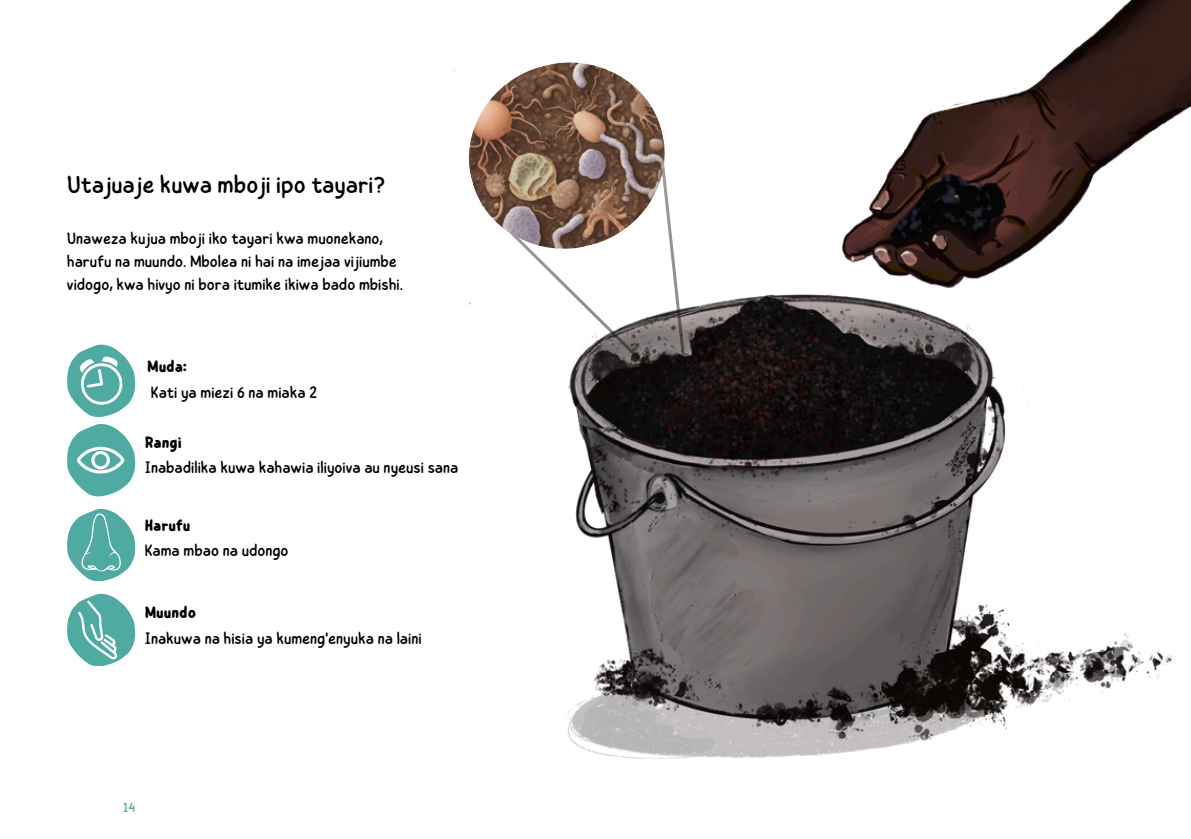
<style>
.page{position:relative;width:1191px;height:839px;background:#fff}
.page>*{position:absolute;margin:0;border:0;box-sizing:border-box;transform-origin:0 0}
.t1{font:24.8px "Childos Arabic";color:#000}
.t2{font:16.6px/23px "Childos Arabic";color:#000}
.t3{font:700 16.6px "Childos Arabic";color:#000}
.t4{font:13.2px "Childos Arabic";color:#4faaa2}
</style>
<div class="page">
<svg style="left:67px;top:344px;width:68px;height:72px"></svg>
<svg style="left:67px;top:424px;width:68px;height:72px"></svg>
<svg style="left:67px;top:509px;width:68px;height:72px"></svg>
<svg style="left:67px;top:594px;width:68px;height:72px"></svg>
<img style="left:454px;top:0;width:737px;height:759px">
<svg style="left:480px;top:142px;width:207px;height:242px"></svg>
<img style="left:459px;top:52px;width:216px;height:207px">
<h1 class="t1" style="left:67px;top:167px;width:320px">Utajuaje kuwa mboji ipo tayari?</h1>
<p class="t2" style="left:67px;top:227px;width:337px">Unaweza kujua mboji iko tayari kwa muonekano, harufu na muundo. Mbolea ni hai na imejaa vijiumbe vidogo, kwa hivyo ni bora itumike ikiwa bado mbishi.</p>
<p class="t3" style="left:147px;top:355px;width:41px">Muda:</p>
<p class="t2" style="left:151px;top:381px;width:168px">Kati ya miezi 6 na miaka 2</p>
<p class="t3" style="left:145px;top:430px;width:38px">Rangi</p>
<p class="t2" style="left:145px;top:456px;width:315px">Inabadilika kuwa kahawia iliyoiva au nyeusi sana</p>
<p class="t3" style="left:145px;top:513px;width:47px">Harufu</p>
<p class="t2" style="left:145px;top:539px;width:145px">Kama mbao na udongo</p>
<p class="t3" style="left:145px;top:601px;width:53px">Muundo</p>
<p class="t2" style="left:145px;top:627px;width:278px">Inakuwa na hisia ya kumeng'enyuka na laini</p>
<p class="t4" style="left:123px;top:797px;width:13px">14</p>
</div>
